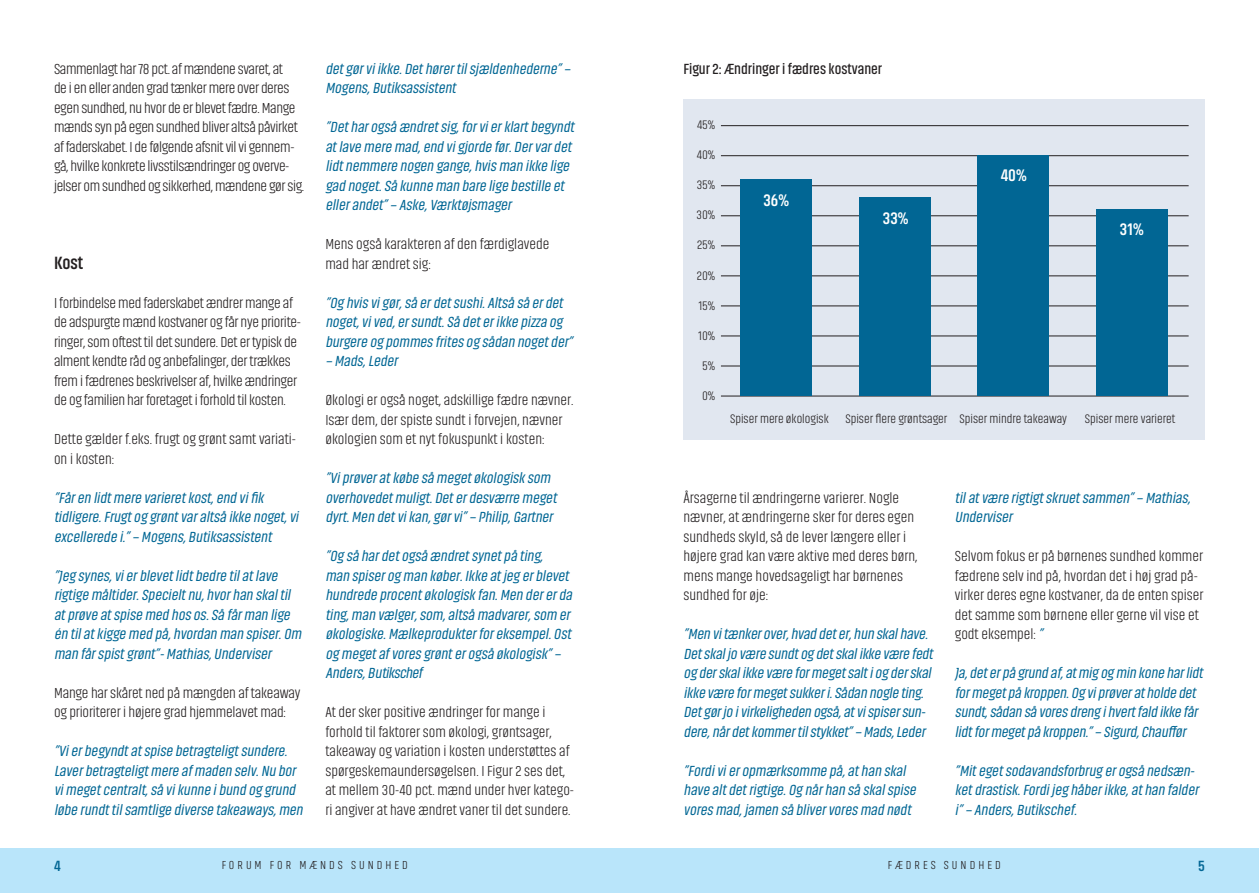
<style>
.page{position:relative;width:1259px;height:893px;background:#fff}
.page>*{position:absolute;margin:0;border:0;box-sizing:border-box;transform-origin:0 0}
.Rubrik{font:700 18px "Akhand";color:#231f20}
.Rubrik-2{font:700 16.95px "Akhand";color:#fff}
.Kursiv{font:italic 15px/19.5px "Akhand";color:#016694}
.Brød{font:300 15px/19.5px "Akhand";color:#231f20}
.Brød-2{font:300 15px/19.5px "Akhand";letter-spacing:-.025em;color:#231f20}
.Brød-3{font:300 15px/19.5px "Akhand";letter-spacing:-.02em;color:#231f20}
.Brød-4{font:italic 15px/19.5px "Akhand";color:#016694}
.Figur{font:600 15px "Akhand";color:#231f20}
.t1{font:700 15px "Akhand";color:#016694}
.Brød-5{font:300 12.75px "Akhand";color:#231f20}
.t2{font:300 12px "Akhand";letter-spacing:.25em;color:#231f20}
.s1{font-weight:400;font-style:italic;color:#016694}
</style>
<div class="page">
<div style="left:0;top:848px;width:1259px;height:45px;background:#b9e5fa"></div>
<div style="left:683px;top:99px;width:522px;height:340px;background:#e1e7f0"></div>
<hr style="left:721px;top:396px;width:467px;height:1px;background:#231f20">
<hr style="left:721px;top:366px;width:467px;height:1px;background:#231f20">
<hr style="left:721px;top:336px;width:467px;height:1px;background:#231f20">
<hr style="left:721px;top:306px;width:467px;height:1px;background:#231f20">
<hr style="left:721px;top:276px;width:467px;height:1px;background:#231f20">
<hr style="left:721px;top:246px;width:467px;height:1px;background:#231f20">
<hr style="left:721px;top:216px;width:467px;height:1px;background:#231f20">
<hr style="left:721px;top:185px;width:467px;height:1px;background:#231f20">
<hr style="left:721px;top:155px;width:467px;height:1px;background:#231f20">
<hr style="left:721px;top:125px;width:467px;height:1px;background:#231f20">
<div style="left:740px;top:180px;width:72px;height:216px;background:#016694"></div>
<div style="left:858px;top:198px;width:72px;height:198px;background:#016694"></div>
<div style="left:977px;top:156px;width:72px;height:240px;background:#016694"></div>
<div style="left:1095px;top:210px;width:72px;height:186px;background:#016694"></div>
<p class="Brød-2" style="left:54px;top:59px;width:252px">Sammenlagt har 78 pct. af mændene svaret, at<br>de i en eller anden grad tænker mere over deres egen sundhed, nu hvor de er blevet fædre. Mange mænds syn på egen sundhed bliver altså påvirket af faderskabet. I de følgende afsnit vil vi gennem&shy;gå, hvilke konkrete livsstilsændringer og overve&shy;jelser om sundhed og sikkerhed, mændene gør sig.</p>
<p class="Rubrik" style="left:54px;top:253px;width:31px">Kost</p>
<p class="Brød-3" style="left:54px;top:293px;width:248px">I forbindelse med faderskabet ændrer mange af de adspurgte mænd kostvaner og får nye priorite&shy;ringer, som oftest til det sundere. Det er typisk de alment kendte råd og anbefalinger, der trækkes frem i fædrenes beskrivelser af, hvilke ændringer de og familien har foretaget i forhold til kosten.</p>
<p class="Brød" style="left:54px;top:429px;width:243px">Dette gælder f.eks. frugt og grønt samt variati&shy;on i kosten:</p>
<p class="Kursiv" style="left:54px;top:488px;width:249px">”Fåren lidtmere varieretkost,end vifik tidligere.Frugtog grøntvaraltså ikke noget,vi excellerede i.”– Mogens,Butiksassistent</p>
<p class="Kursiv" style="left:54px;top:566px;width:252px">”Jeg synes,vierblevetlidtbedre tilatlave rigtige måltider.Specieltnu,hvorhan skaltil atprøve atspise med hos os.Så fårman lige én tilatkigge med på,hvordan man spiser.Om man fårspistgrønt”-Mathias,Underviser</p>
<p class="Brød" style="left:54px;top:683px;width:248px">Mange har skåret ned på mængden af takeaway og prioriterer i højere grad hjemmelavet mad:</p>
<p class="Kursiv" style="left:54px;top:741px;width:253px">”Vierbegyndtatspise betragteligtsundere.<br>Laverbetragteligtmere afmaden selv.Nu bor vimegetcentralt,så vikunne ibund og grund løbe rundttilsamtlige diverse takeaways,men</p>
<p class="Kursiv" style="left:325px;top:59px;width:249px">detgørviikke.Dethørertilsjældenhederne”–<br>Mogens,Butiksassistent</p>
<p class="Kursiv" style="left:325px;top:117px;width:253px">”Detharogså ændretsig,forvierklartbegyndt atlave mere mad,end vigjorde før.Dervardet lidtnemmere nogen gange,hvis man ikke lige gad noget.Så kunne man bare lige bestille et ellerandet”– Aske,Værktøjsmager</p>
<p class="Brød" style="left:325px;top:234px;width:226px">Mens også karakteren af den færdiglavede mad har ændret sig:</p>
<p class="Kursiv" style="left:325px;top:293px;width:251px">”Og hvis vigør,så erdetsushi.Altså så erdet noget,vived,ersundt.Så deterikke pizza og burgere og pommes frites og sådan nogetder”</p>
<p class="Kursiv" style="left:325px;top:351px;width:76px">– Mads,Leder</p>
<p class="Brød" style="left:325px;top:390px;width:250px">Økologi er også noget, adskillige fædre nævner.<br>Især dem, der spiste sundt i forvejen, nævner økologien som et nyt fokuspunkt i kosten:</p>
<p class="Kursiv" style="left:325px;top:468px;width:235px">”Viprøveratkøbe så megetøkologisk som overhovedetmuligt.Deterdesværre meget dyrt.Men detvikan,gørvi”– Philip,Gartner</p>
<p class="Kursiv" style="left:325px;top:546px;width:251px">”Og så hardetogså ændretsynetpå ting, man spiserog man køber.Ikke atjeg erblevet hundrede procentøkologisk fan.Men dererda ting,man vælger,som,altså madvarer,som er økologiske.Mælkeprodukterforeksempel.Ost og megetafvores grønterogså økologisk”– Anders,Butikschef</p>
<p class="Brød" style="left:325px;top:702px;width:250px">At der sker positive ændringer for mange i forhold til faktorer som økologi, grøntsager, takeaway og variation i kosten understøttes af spørgeskemaundersøgelsen. I Figur 2 ses det, at mellem 30-40 pct. mænd under hver katego&shy;ri angiver at have ændret vaner til det sundere.</p>
<p class="Figur" style="left:683px;top:61px;width:200px">Figur 2: Ændringer i fædres kostvaner</p>
<p class="Brød-5" style="left:697px;top:118px;width:20px">45%</p>
<p class="Brød-5" style="left:697px;top:148px;width:20px">40%</p>
<p class="Brød-5" style="left:696px;top:178px;width:20px">35%</p>
<p class="Brød-5" style="left:696px;top:208px;width:20px">30%</p>
<p class="Brød-5" style="left:697px;top:239px;width:19px">25%</p>
<p class="Brød-5" style="left:697px;top:269px;width:20px">20%</p>
<p class="Brød-5" style="left:699px;top:299px;width:18px">15%</p>
<p class="Brød-5" style="left:698px;top:329px;width:18px">10%</p>
<p class="Brød-5" style="left:702px;top:359px;width:14px">5%</p>
<p class="Brød-5" style="left:702px;top:390px;width:15px">0%</p>
<p class="Rubrik-2" style="left:763px;top:191px;width:27px">36%</p>
<p class="Rubrik-2" style="left:883px;top:209px;width:27px">33%</p>
<p class="Rubrik-2" style="left:1001px;top:166px;width:27px">40%</p>
<p class="Rubrik-2" style="left:1120px;top:221px;width:25px">31%</p>
<p class="Brød-5" style="left:730px;top:412px;width:100px">Spiser mere økologisk</p>
<p class="Brød-5" style="left:845px;top:412px;width:103px">Spiser flere grøntsager</p>
<p class="Brød-5" style="left:959px;top:412px;width:109px">Spiser mindre takeaway</p>
<p class="Brød-5" style="left:1085px;top:412px;width:92px">Spiser mere varieret</p>
<p class="Brød" style="left:683px;top:488px;width:235px">Årsagerne til ændringerne varierer. Nogle nævner, at ændringerne sker for deres egen sundheds skyld, så de lever længere eller i højere grad kan være aktive med deres børn, mens mange hovedsageligt har børnenes sundhed for øje:</p>
<p class="Kursiv" style="left:683px;top:624px;width:253px">”Men vitænkerover,hvad deter,hun skalhave.<br>Detskaljo være sundtog detskalikke være fedt og derskalikke være formegetsaltiog derskal ikke være formegetsukkeri.Sådan nogle ting.<br>Detgørjo ivirkeligheden også,atvispisersun&shy;dere,nårdetkommertilstykket”– Mads,Leder</p>
<p class="Kursiv" style="left:683px;top:761px;width:236px">”Fordivieropmærksomme på,athan skal have altdetrigtige.Og nårhan så skalspise vores mad,jamen så blivervores mad nødt</p>
<p class="Kursiv" style="left:955px;top:488px;width:240px">tilatvære rigtigtskruetsammen”– Mathias,<br>Underviser</p>
<p class="Brød" style="left:955px;top:546px;width:250px">Selvom fokus er på børnenes sundhed kommer fædrene selv ind på, hvordan det i høj grad på&shy;virker deres egne kostvaner, da de enten spiser det samme som børnene eller gerne vil vise et godt eksempel: <span class="s1">”</span></p>
<p class="Brød-4" style="left:955px;top:663px;width:252px">Ja,deterpå grund af,atmig og min kone harlidt formegetpå kroppen.Og viprøveratholde det sundt,sådan så vores dreng ihvertfald ikke får lidtformegetpå kroppen.”– Sigurd,Chauffør</p>
<p class="Kursiv" style="left:955px;top:761px;width:248px">”Mitegetsodavandsforbrug erogså nedsæn&shy;ketdrastisk.Fordijeg håberikke,athan falder i”– Anders,Butikschef.</p>
<p class="t1" style="left:54px;top:858px;width:8px">4</p>
<p class="t2" style="left:222px;top:858px;width:188px">FORUM FOR MÆNDS SUNDHED</p>
<p class="t2" style="left:888px;top:858px;width:114px">FÆDRES SUNDHED</p>
<p class="t1" style="left:1198px;top:858px;width:8px">5</p>
</div>
